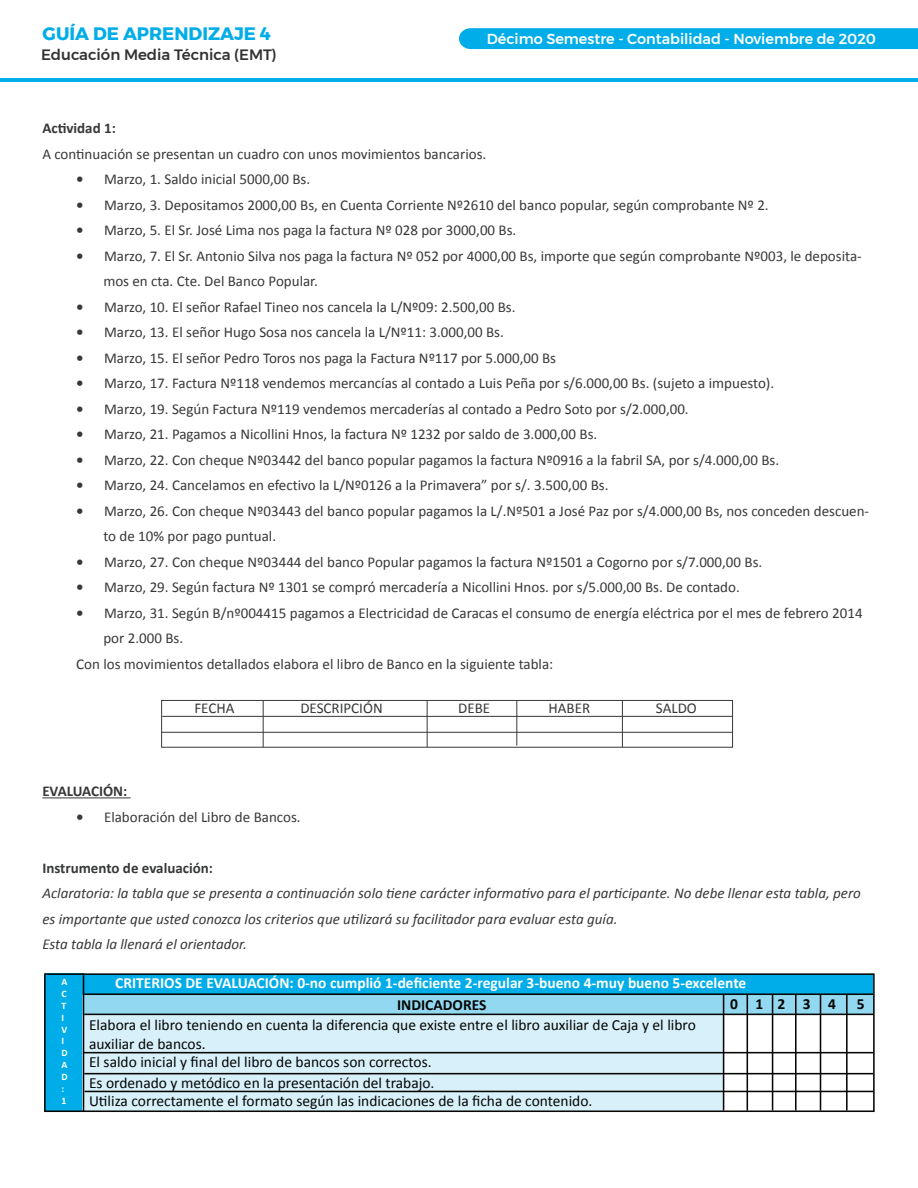
<style>
.page{position:relative;width:918px;height:1188px;background:#fff}
.page>*{position:absolute;margin:0;border:0;box-sizing:border-box;transform-origin:0 0}
.t1{font:700 18px "Montserrat";color:#00ade8}
.t2{font:15.45px/18.5px "Calibri";color:#050504}
.t3{font:700 15.45px "Calibri";color:#fff}
.t4{font:700 15.45px "Calibri";color:#050504}
.t5{font:15px/25.5px "Calibri";color:#373838}
.t6{font:italic 15px/25.5px "Calibri";color:#373838}
.t7{font:700 15px/25.5px "Calibri";color:#373838}
.t8{font:500 15px "Montserrat";color:#313232}
.t9{font:500 14.4px "Montserrat";color:#fff}
.t10{font:700 9.9px/11.9px "Calibri";color:#fff}
</style>
<div class="page">
<hr style="left:0;top:78px;width:918px;height:3px;background:#00ade8">
<div style="left:459px;top:28px;width:459px;height:21px;background:#00ade8"></div>
<hr style="left:42px;top:797px;width:89px;height:1px;background:#373838">
<div style="left:45px;top:973px;width:38px;height:138px;background:#00ade8"></div>
<div style="left:83px;top:988px;width:790px;height:123px;background:#d7f0f9"></div>
<div style="left:83px;top:994px;width:791px;height:20px;background:#93d8f1"></div>
<div style="left:83px;top:974px;width:790px;height:20px;background:#00ade8"></div>
<hr style="left:83px;top:973px;width:1px;height:138px;background:#050504">
<div style="left:724px;top:1014px;width:149px;height:97px;background:#fff"></div>
<hr style="left:84px;top:993px;width:789px;height:2px;background:#050504">
<hr style="left:84px;top:1014px;width:789px;height:1px;background:#050504">
<hr style="left:84px;top:1052px;width:790px;height:1px;background:#050504">
<hr style="left:84px;top:1073px;width:789px;height:1px;background:#050504">
<hr style="left:85px;top:1091px;width:788px;height:1px;background:#050504">
<div style="left:44px;top:973px;width:831px;height:139px;border:2px solid #050504"></div>
<hr style="left:723px;top:994px;width:1px;height:117px;background:#050504">
<hr style="left:747px;top:994px;width:1px;height:117px;background:#050504">
<hr style="left:772px;top:994px;width:1px;height:117px;background:#050504">
<hr style="left:795px;top:994px;width:2px;height:117px;background:#050504">
<hr style="left:820px;top:994px;width:1px;height:117px;background:#050504">
<hr style="left:846px;top:994px;width:2px;height:117px;background:#050504">
<div style="left:161px;top:700px;width:572px;height:48px;border:1px solid #373838"></div>
<hr style="left:263px;top:700px;width:1px;height:47px;background:#373838">
<hr style="left:427px;top:700px;width:1px;height:47px;background:#373838">
<hr style="left:516px;top:700px;width:1px;height:46px;background:#373838">
<hr style="left:622px;top:700px;width:1px;height:47px;background:#373838">
<hr style="left:162px;top:716px;width:571px;height:1px;background:#373838">
<hr style="left:162px;top:732px;width:571px;height:1px;background:#373838">
<p class="t1" style="left:43px;top:23px;width:230px">GUÍA DE APRENDIZAJE 4</p>
<p class="t9" style="left:487px;top:31px;width:391px">Décimo Semestre - Contabilidad - Noviembre de 2020</p>
<p class="t8" style="left:41px;top:47px;width:237px">Educación Media Técnica (EMT)</p>
<p class="t7" style="left:42px;top:115px;width:75px">Actividad 1:</p>
<p class="t5" style="left:42px;top:141px;width:446px">A continuación se presentan un cuadro con unos movimientos bancarios.</p>
<p class="t7" style="left:76px;top:167px;width:9px">ï</p>
<p class="t5" style="left:104px;top:167px;width:208px">Marzo, 1. Saldo inicial 5000,00 Bs.</p>
<p class="t7" style="left:76px;top:192px;width:9px">ï</p>
<p class="t5" style="left:104px;top:192px;width:666px">Marzo, 3. Depositamos 2000,00 Bs, en Cuenta Corriente Nº2610 del banco popular, según comprobante Nº 2.</p>
<p class="t7" style="left:76px;top:218px;width:9px">ï</p>
<p class="t5" style="left:104px;top:218px;width:414px">Marzo, 5. El Sr. José Lima nos paga la factura Nº 028 por 3000,00 Bs.</p>
<p class="t7" style="left:76px;top:243px;width:9px">ï</p>
<p class="t5" style="left:103px;top:243px;width:760px">Marzo, 7. El Sr. Antonio Silva nos paga la factura Nº 052 por 4000,00 Bs, importe que según comprobante Nº003, le deposita&shy;mos en cta. Cte. Del Banco Popular.</p>
<p class="t7" style="left:76px;top:294px;width:9px">ï</p>
<p class="t5" style="left:104px;top:294px;width:413px">Marzo, 10. El señor Rafael Tineo nos cancela la L/Nº09: 2.500,00 Bs.</p>
<p class="t7" style="left:76px;top:320px;width:9px">ï</p>
<p class="t5" style="left:104px;top:320px;width:401px">Marzo, 13. El señor Hugo Sosa nos cancela la L/Nº11: 3.000,00 Bs.</p>
<p class="t7" style="left:76px;top:345px;width:9px">ï</p>
<p class="t5" style="left:104px;top:345px;width:454px">Marzo, 15. El señor Pedro Toros nos paga la Factura Nº117 por 5.000,00 Bs</p>
<p class="t7" style="left:76px;top:371px;width:9px">ï</p>
<p class="t5" style="left:104px;top:371px;width:672px">Marzo, 17. Factura Nº118 vendemos mercancías al contado a Luis Peña por s/6.000,00 Bs. (sujeto a impuesto).</p>
<p class="t7" style="left:76px;top:396px;width:9px">ï</p>
<p class="t5" style="left:104px;top:396px;width:586px">Marzo, 19. Según Factura Nº119 vendemos mercaderías al contado a Pedro Soto por s/2.000,00.</p>
<p class="t7" style="left:76px;top:422px;width:9px">ï</p>
<p class="t5" style="left:104px;top:422px;width:495px">Marzo, 21. Pagamos a Nicollini Hnos, la factura Nº 1232 por saldo de 3.000,00 Bs.</p>
<p class="t7" style="left:76px;top:447px;width:9px">ï</p>
<p class="t5" style="left:104px;top:447px;width:677px">Marzo, 22. Con cheque Nº03442 del banco popular pagamos la factura Nº0916 a la fabril SA, por s/4.000,00 Bs.</p>
<p class="t7" style="left:76px;top:473px;width:9px">ï</p>
<p class="t5" style="left:104px;top:473px;width:506px">Marzo, 24. Cancelamos en efectivo la L/Nº0126 a la Primavera” por s/. 3.500,00 Bs.</p>
<p class="t7" style="left:76px;top:498px;width:9px">ï</p>
<p class="t5" style="left:103px;top:498px;width:767px">Marzo, 26. Con cheque Nº03443 del banco popular pagamos la L/.Nº501 a José Paz por s/4.000,00 Bs, nos conceden descuen&shy;to de 10% por pago puntual.</p>
<p class="t7" style="left:76px;top:549px;width:9px">ï</p>
<p class="t5" style="left:104px;top:549px;width:660px">Marzo, 27. Con cheque Nº03444 del banco Popular pagamos la factura Nº1501 a Cogorno por s/7.000,00 Bs.</p>
<p class="t7" style="left:76px;top:575px;width:9px">ï</p>
<p class="t5" style="left:104px;top:575px;width:637px">Marzo, 29. Según factura Nº 1301 se compró mercadería a Nicollini Hnos. por s/5.000,00 Bs. De contado.</p>
<p class="t7" style="left:76px;top:600px;width:9px">ï</p>
<p class="t5" style="left:104px;top:600px;width:760px">Marzo, 31. Según B/nº004415 pagamos a Electricidad de Caracas el consumo de energía eléctrica por el mes de febrero 2014</p>
<p class="t5" style="left:103px;top:626px;width:81px">por 2.000 Bs.</p>
<p class="t5" style="left:76px;top:651px;width:479px">Con los movimientos detallados elabora el libro de Banco en la siguiente tabla:</p>
<p class="t5" style="left:194px;top:695px;width:42px">FECHA</p>
<p class="t5" style="left:300px;top:695px;width:84px">DESCRIPCIÓN</p>
<p class="t5" style="left:549px;top:695px;width:43px">HABER</p>
<p class="t5" style="left:458px;top:695px;width:34px">DEBE</p>
<p class="t5" style="left:656px;top:695px;width:42px">SALDO</p>
<p class="t7" style="left:76px;top:779px;width:52px;text-indent:-34px">EVALUACIÓN: ï</p>
<p class="t5" style="left:104px;top:804px;width:198px">Elaboración del Libro de Bancos.</p>
<p class="t7" style="left:42px;top:855px;width:172px">Instrumento de evaluación:</p>
<p class="t6" style="left:42px;top:880px;width:820px">Aclaratoria: la tabla que se presenta a continuación solo tiene carácter informativo para el participante. No debe llenar esta tabla, pero es importante que usted conozca los criterios que utilizará su facilitador para evaluar esta guía.<br>Esta tabla la llenará el orientador.</p>
<p class="t10" style="left:61px;top:976px;width:8px">A<br>C<br>T<br>I<br>V<br>I<br>D<br>A<br>D :<br>1</p>
<p class="t3" style="left:115px;top:973px;width:633px">CRITERIOS DE EVALUACIÓN: 0-no cumplió 1-deficiente 2-regular 3-bueno 4-muy bueno 5-excelente</p>
<p class="t4" style="left:397px;top:997px;width:91px">INDICADORES</p>
<p class="t4" style="left:730px;top:997px;width:107px">0 1 2 3 4</p>
<p class="t4" style="left:857px;top:997px;width:9px">5</p>
<p class="t2" style="left:89px;top:1016px;width:608px">Elabora el libro teniendo en cuenta la diferencia que existe entre el libro auxiliar de Caja y el libro auxiliar de bancos.<br>El saldo inicial y final del libro de bancos son correctos.</p>
<p class="t2" style="left:89px;top:1074px;width:505px;line-height:17.5px">Es ordenado y metódico en la presentación del trabajo.<br>Utiliza correctamente el formato según las indicaciones de la ficha de contenido.</p>
</div>
